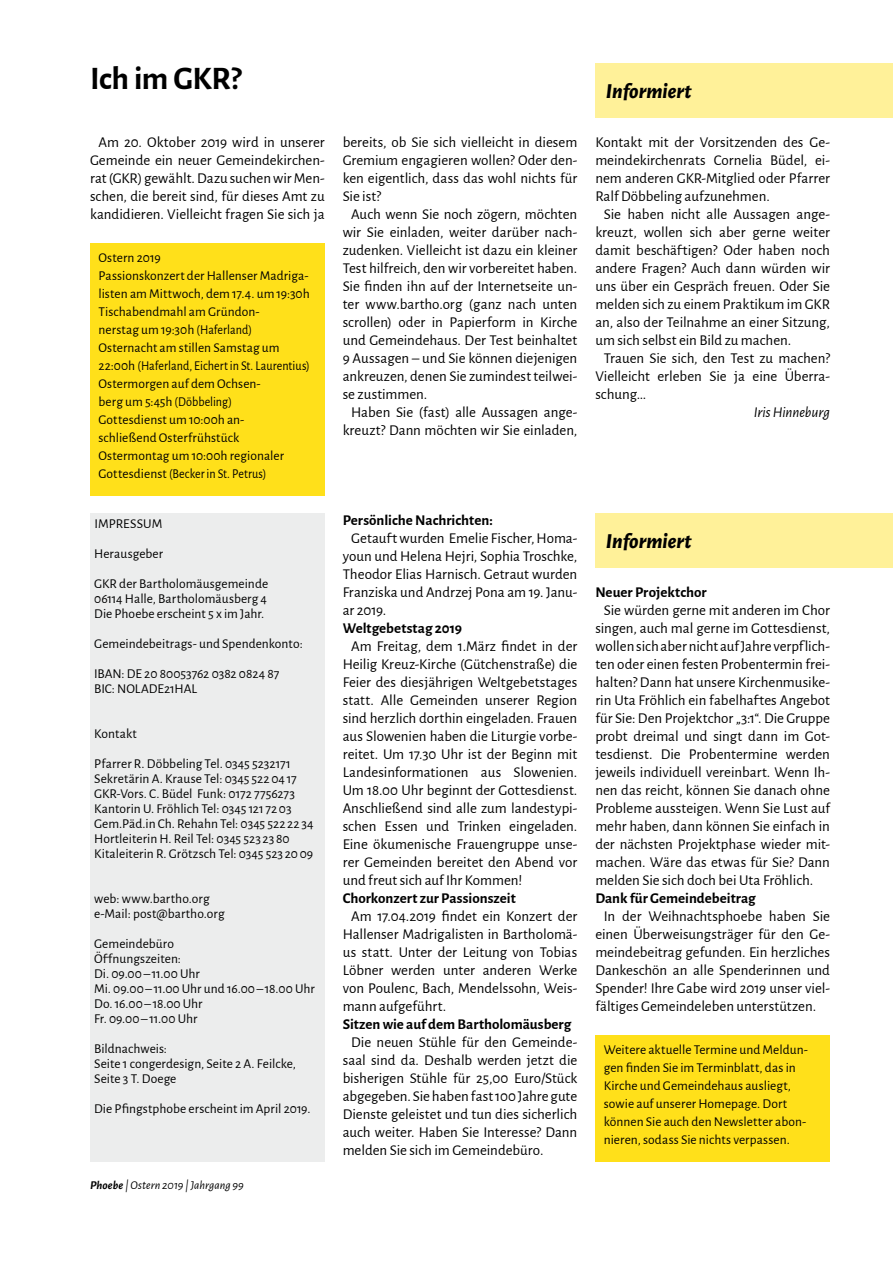
<style>
.page{position:relative;width:893px;height:1263px;background:#fff}
.page>*{position:absolute;margin:0;border:0;box-sizing:border-box;transform-origin:0 0}
.t1{font:700 33px "Alegreya Sans";letter-spacing:-.015em;color:#000}
.t2{font:italic 800 21px "Alegreya Sans";color:#000}
.t3{font:15px/18px "Alegreya Sans";color:#000;text-align:justify}
.t4{font:700 15px "Alegreya Sans";color:#000}
.t5{font:italic 15px "Alegreya Sans";letter-spacing:-.005em;color:#000}
.t6{font:13.5px/18px "Alegreya Sans";letter-spacing:.005em;color:#000}
.t7{font:italic 12px "Alegreya Sans";letter-spacing:.005em;color:#000}
.s1{font-weight:700}
</style>
<div class="page">
<div style="left:595px;top:1035px;width:235px;height:126px;background:#ffe01a"></div>
<div style="left:90px;top:513px;width:235px;height:648px;background:#eceded"></div>
<div style="left:595px;top:513px;width:298px;height:54px;background:#fff199"></div>
<div style="left:595px;top:63px;width:298px;height:54px;background:#fff199"></div>
<div style="left:90px;top:243px;width:235px;height:252px;background:#ffe01a"></div>
<h1 class="t1" style="left:90px;top:55px;width:153px">Ich im GKR?</h1>
<p class="t3" style="left:90px;top:132px;width:236px;text-align:center">Am 20. Oktober 2019 wird in unserer Gemeinde ein neuer Gemeindekirchen&shy;rat (GKR) gewählt. Dazu suchen wir Men&shy;schen, die bereit sind, für dieses Amt zu kandidieren. Vielleicht fragen Sie sich ja</p>
<p class="t6" style="left:99px;top:248px;width:213px">Ostern 2019<br>Passionskonzert der Hallenser Madriga&shy;listen am Mittwoch, dem 17.4. um 19:30h<br>Tischabendmahl am Gründon-<br>nerstag um 19:30h (Haferland)<br>Osternacht am stillen Samstag um<br>22:00h (Haferland, Eichert in St. Laurentius)<br>Ostermorgen auf dem Ochsen-<br>berg um 5:45h (Döbbeling)<br>Gottesdienst um 10:00h an-<br>schließend Osterfrühstück<br>Ostermontag um 10:00h regionaler<br>Gottesdienst (Becker in St. Petrus)</p>
<p class="t6" style="left:94px;top:514px;width:70px">IMPRESSUM</p>
<p class="t6" style="left:94px;top:544px;width:70px">Herausgeber</p>
<p class="t6" style="left:94px;top:576px;width:175px;line-height:15px;text-align:justify">GKR der Bartholomäusgemeinde 06114 Halle, Bartholomäusberg 4<br>Die Phoebe erscheint 5 x im Jahr.</p>
<p class="t6" style="left:94px;top:634px;width:210px">Gemeindebeitrags- und Spendenkonto:</p>
<p class="t6" style="left:94px;top:666px;width:187px;line-height:15px">IBAN: DE 20 80053762 0382 0824 87<br>BIC: NOLADE21HAL</p>
<p class="t6" style="left:94px;top:724px;width:44px">Kontakt</p>
<p class="t6" style="left:94px;top:756px;width:221px;line-height:15px">Pfarrer R. Döbbeling Tel. 0345 5232171<br>Sekretärin A. Krause Tel: 0345 52204 17<br>GKR-Vors. C. Büdel Funk: 0172 7756273<br>Kantorin U. Fröhlich Tel: 0345 121 7203<br>Gem.Päd.in Ch. Rehahn Tel: 0345 522 22 34<br>Hortleiterin H. Reil Tel: 0345 523 23 80<br>Kitaleiterin R. Grötzsch Tel: 0345 523 2009</p>
<p class="t6" style="left:94px;top:891px;width:132px;line-height:15px">web: www.bartho.org e-Mail: post@bartho.org</p>
<p class="t6" style="left:94px;top:936px;width:222px;line-height:15px">Gemeindebüro<br>Öffnungszeiten:<br>Di. 09.00– 11.00 Uhr<br>Mi. 09.00– 11.00 Uhr und 16.00– 18.00 Uhr<br>Do. 16.00– 18.00 Uhr<br>Fr. 09.00– 11.00 Uhr</p>
<p class="t6" style="left:94px;top:1041px;width:203px;line-height:15px">Bildnachweis:<br>Seite 1 congerdesign, Seite 2 A. Feilcke,<br>Seite 3 T. Doege</p>
<p class="t6" style="left:94px;top:1099px;width:218px">Die Pfingstphobe erscheint im April 2019.</p>
<p class="t7" style="left:90px;top:1177px;width:155px"><span class="s1">Phoebe</span> | Ostern 2019 | Jahrgang 99</p>
<p class="t3" style="left:343px;top:132px;width:236px">bereits, ob Sie sich vielleicht in diesem</p>
<p class="t3" style="left:343px;top:150px;width:236px">Gremium engagieren wollen? Oder den-</p>
<p class="t3" style="left:343px;top:168px;width:236px">ken eigentlich, dass das wohl nichts für</p>
<p class="t3" style="left:343px;top:186px;width:40px">Sie ist?</p>
<p class="t3" style="left:351px;top:204px;width:228px">Auch wenn Sie noch zögern, möchten</p>
<p class="t3" style="left:343px;top:222px;width:236px">wir Sie einladen, weiter darüber nach-</p>
<p class="t3" style="left:343px;top:240px;width:236px">zudenken. Vielleicht ist dazu ein kleiner</p>
<p class="t3" style="left:343px;top:258px;width:236px">Test hilfreich, den wir vorbereitet haben.</p>
<p class="t3" style="left:343px;top:276px;width:236px">Sie finden ihn auf der Internetseite un-</p>
<p class="t3" style="left:343px;top:294px;width:236px">ter www.bartho.org (ganz nach unten</p>
<p class="t3" style="left:343px;top:312px;width:236px">scrollen) oder in Papierform in Kirche</p>
<p class="t3" style="left:343px;top:330px;width:236px">und Gemeindehaus. Der Test beinhaltet</p>
<p class="t3" style="left:343px;top:348px;width:236px">9 Aussagen – und Sie können diejenigen</p>
<p class="t3" style="left:343px;top:366px;width:236px">ankreuzen, denen Sie zumindest teilwei-</p>
<p class="t3" style="left:343px;top:384px;width:86px">se zustimmen.</p>
<p class="t3" style="left:351px;top:402px;width:228px">Haben Sie (fast) alle Aussagen ange-</p>
<p class="t3" style="left:343px;top:420px;width:236px">kreuzt? Dann möchten wir Sie einladen,</p>
<p class="t4" style="left:343px;top:509px;width:152px">Persönliche Nachrichten:</p>
<p class="t3" style="left:343px;top:528px;width:236px;text-indent:9px">Getauft wurden Emelie Fischer, Homa&shy;youn und Helena Hejri, Sophia Troschke, Theodor Elias Harnisch. Getraut wurden Franziska und Andrzej Pona am 19. Janu&shy;ar 2019.</p>
<p class="t4" style="left:343px;top:617px;width:121px">Weltgebetstag 2019</p>
<p class="t3" style="left:343px;top:636px;width:236px;text-indent:9px">Am Freitag, dem 1.März findet in der Heilig Kreuz-Kirche (Gütchenstraße) die Feier des diesjährigen Weltgebetstages statt. Alle Gemeinden unserer Region sind herzlich dorthin eingeladen. Frauen aus Slowenien haben die Liturgie vorbe&shy;reitet. Um 17.30 Uhr ist der Beginn mit Landesinformationen aus Slowenien.<br>Um 18.00 Uhr beginnt der Gottesdienst.<br>Anschließend sind alle zum landestypi&shy;schen Essen und Trinken eingeladen.<br>Eine ökumenische Frauengruppe unse&shy;rer Gemeinden bereitet den Abend vor und freut sich auf Ihr Kommen!</p>
<p class="t4" style="left:343px;top:887px;width:175px">Chorkonzert zur Passionszeit</p>
<p class="t3" style="left:343px;top:906px;width:236px;text-indent:9px">Am 17.04.2019 findet ein Konzert der Hallenser Madrigalisten in Bartholomä&shy;us statt. Unter der Leitung von Tobias Löbner werden unter anderen Werke von Poulenc, Bach, Mendelssohn, Weis&shy;mann aufgeführt.</p>
<p class="t4" style="left:343px;top:1013px;width:230px">Sitzen wie auf dem Bartholomäusberg</p>
<p class="t3" style="left:343px;top:1032px;width:236px;text-indent:9px">Die neuen Stühle für den Gemeinde&shy;saal sind da. Deshalb werden jetzt die bisherigen Stühle für 25,00 Euro/Stück abgegeben. Sie haben fast 100 Jahre gute Dienste geleistet und tun dies sicherlich auch weiter. Haben Sie Interesse? Dann melden Sie sich im Gemeindebüro.</p>
<h2 class="t2" style="left:606px;top:75px;width:87px">Informiert</h2>
<p class="t3" style="left:595px;top:132px;width:236px">Kontakt mit der Vorsitzenden des Ge-</p>
<p class="t3" style="left:595px;top:150px;width:236px">meindekirchenrats Cornelia Büdel, ei-</p>
<p class="t3" style="left:595px;top:168px;width:236px">nem anderen GKR-Mitglied oder Pfarrer</p>
<p class="t3" style="left:595px;top:186px;width:176px">Ralf Döbbeling aufzunehmen.</p>
<p class="t3" style="left:604px;top:204px;width:228px">Sie haben nicht alle Aussagen ange-</p>
<p class="t3" style="left:595px;top:222px;width:236px">kreuzt, wollen sich aber gerne weiter</p>
<p class="t3" style="left:595px;top:240px;width:236px">damit beschäftigen? Oder haben noch</p>
<p class="t3" style="left:595px;top:258px;width:236px">andere Fragen? Auch dann würden wir</p>
<p class="t3" style="left:595px;top:276px;width:236px">uns über ein Gespräch freuen. Oder Sie</p>
<p class="t3" style="left:595px;top:294px;width:236px">melden sich zu einem Praktikum im GKR</p>
<p class="t3" style="left:595px;top:312px;width:236px">an, also der Teilnahme an einer Sitzung,</p>
<p class="t3" style="left:595px;top:330px;width:197px">um sich selbst ein Bild zu machen.</p>
<p class="t3" style="left:604px;top:348px;width:228px">Trauen Sie sich, den Test zu machen?</p>
<p class="t3" style="left:595px;top:366px;width:236px">Vielleicht erleben Sie ja eine Überra-</p>
<p class="t3" style="left:595px;top:384px;width:53px">schung...</p>
<p class="t5" style="left:754px;top:402px;width:78px">Iris Hinneburg</p>
<h2 class="t2" style="left:606px;top:525px;width:87px">Informiert</h2>
<p class="t4" style="left:595px;top:581px;width:113px">Neuer Projektchor</p>
<p class="t3" style="left:595px;top:600px;width:236px;text-indent:9px">Sie würden gerne mit anderen im Chor singen, auch mal gerne im Gottesdienst, wollen sich aber nicht auf Jahre verpflich&shy;ten oder einen festen Probentermin frei&shy;halten? Dann hat unsere Kirchenmusike&shy;rin Uta Fröhlich ein fabelhaftes Angebot für Sie: Den Projektchor „3:1“. Die Gruppe probt dreimal und singt dann im Got&shy;tesdienst. Die Probentermine werden jeweils individuell vereinbart. Wenn Ih&shy;nen das reicht, können Sie danach ohne Probleme aussteigen. Wenn Sie Lust auf mehr haben, dann können Sie einfach in der nächsten Projektphase wieder mit&shy;machen. Wäre das etwas für Sie? Dann melden Sie sich doch bei Uta Fröhlich.</p>
<p class="t4" style="left:595px;top:887px;width:162px">Dank für Gemeindebeitrag</p>
<p class="t3" style="left:595px;top:906px;width:236px;text-indent:9px">In der Weihnachtsphoebe haben Sie einen Überweisungsträger für den Ge&shy;meindebeitrag gefunden. Ein herzliches Dankeschön an alle Spenderinnen und Spender! Ihre Gabe wird 2019 unser viel&shy;fältiges Gemeindeleben unterstützen.</p>
<p class="t6" style="left:604px;top:1040px;width:205px">Weitere aktuelle Termine und Meldun&shy;gen finden Sie im Terminblatt, das in Kirche und Gemeindehaus ausliegt, sowie auf unserer Homepage. Dort können Sie auch den Newsletter abon&shy;nieren, sodass Sie nichts verpassen.</p>
</div>
